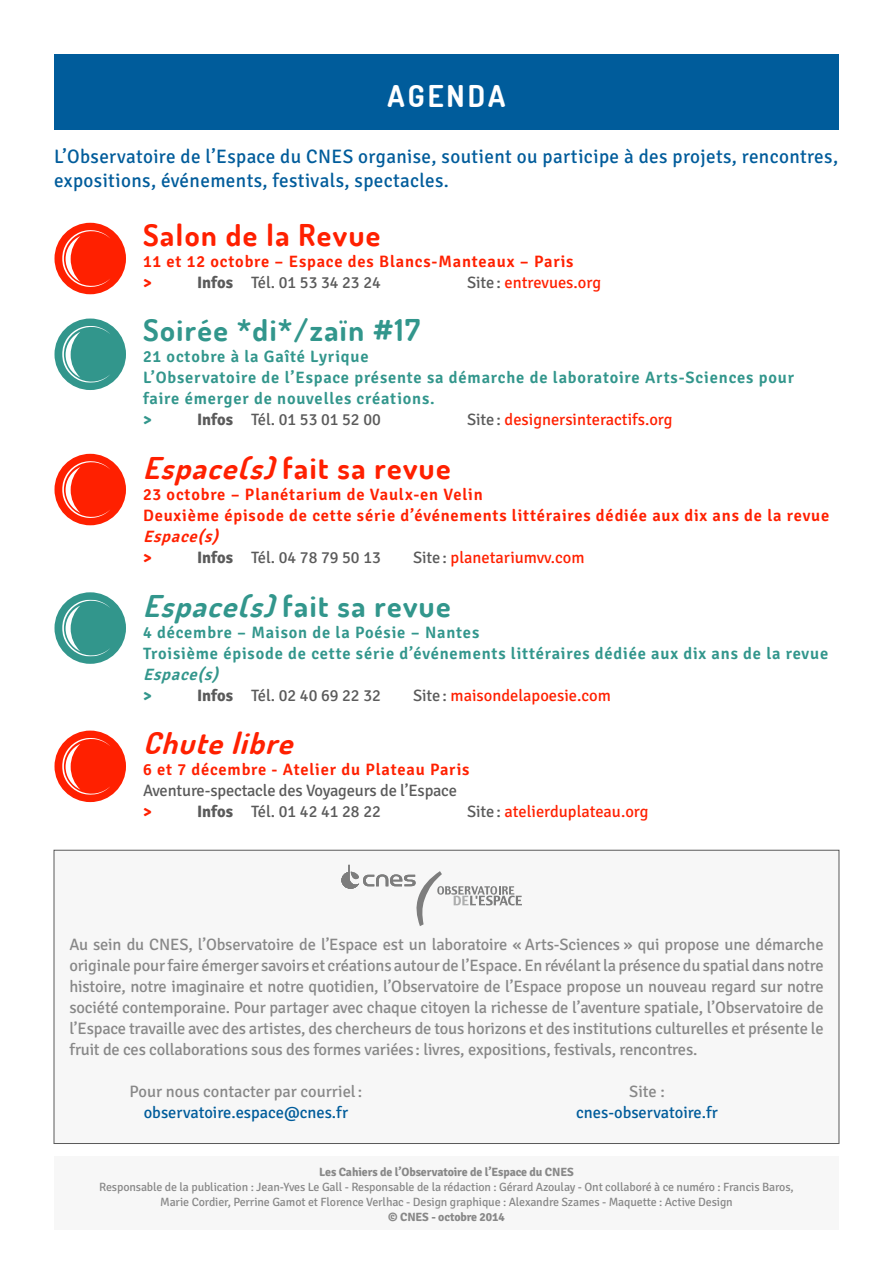
<style>
.page{position:relative;width:893px;height:1263px;background:#fff}
.page>*{position:absolute;margin:0;border:0;box-sizing:border-box;transform-origin:0 0}
.t1{font:700 30px "Dosis";letter-spacing:.05em;color:#32968c}
.t2{font:700 30px "Dosis";letter-spacing:.05em;color:#ff2000}
.t3{font:italic 700 30px "Dosis";color:#ff2000}
.t4{font:700 30px "Dosis";color:#fff}
.t5{font:19.5px/24px "Signika";letter-spacing:.02em;color:#005c9b}
.t6{font:16.5px/21px "Signika";letter-spacing:-.01em;color:#888;text-align:justify}
.t7{font:600 16.5px/21px "Signika";letter-spacing:.05em;color:#32968c}
.t8{font:600 16.5px/21px "Signika";letter-spacing:.05em;color:#ff2000}
.t9{font:16.5px "Signika";letter-spacing:-.01em;color:#5a5a5a}
.t10{font:16.5px "Signika";color:#ff2000}
.t11{font:16.5px "Signika";color:#005c9b}
.t12{font:italic 600 16.5px "Signika";color:#ff2000}
.t13{font:italic 600 16.5px "Signika";color:#32968c}
.t14{font:700 16.5px "Signika";color:#ff2000}
.t15{font:700 16.5px "Signika";color:#32968c}
.t16{font:12px/15px "Signika";letter-spacing:-.01em;color:#888;text-align:center}
.t17{font:700 12px "Signika";letter-spacing:-.01em;color:#888}
.s1{font-weight:700}
.s2{color:#5a5a5a}
.s3{font-style:italic}
</style>
<div class="page">
<div style="left:55px;top:454px;width:71px;height:71px;background:#ff2000;border-radius:50%"></div>
<svg style="left:62px;top:461px;width:48px;height:57px"></svg>
<div style="left:55px;top:318px;width:71px;height:72px;background:#32968c;border-radius:50%"></div>
<svg style="left:62px;top:326px;width:48px;height:57px"></svg>
<div style="left:55px;top:592px;width:71px;height:72px;background:#32968c;border-radius:50%"></div>
<svg style="left:62px;top:599px;width:48px;height:58px"></svg>
<div style="left:55px;top:223px;width:71px;height:71px;background:#ff2000;border-radius:50%"></div>
<svg style="left:62px;top:230px;width:48px;height:57px"></svg>
<div style="left:55px;top:730px;width:71px;height:72px;background:#ff2000;border-radius:50%"></div>
<svg style="left:62px;top:738px;width:48px;height:57px"></svg>
<div style="left:54px;top:850px;width:785px;height:293px;background:#f7f7f7"></div>
<div style="left:54px;top:1156px;width:785px;height:73px;background:#f7f7f7"></div>
<svg style="left:341px;top:865px;width:181px;height:61px"></svg>
<div style="left:54px;top:54px;width:785px;height:76px;background:#005c9b"></div>
<h1 class="t4" style="left:388px;top:77px;width:119px">AGEN DA</h1>
<p class="t5" style="left:54px;top:145px;width:786px">L’Observatoire de l’Espace du CNES organise, soutient ou participe à des projets, rencontres, expositions, événements, festivals, spectacles.</p>
<h1 class="t2" style="left:143px;top:216px;width:239px">Salon de la Revue</h1>
<p class="t8" style="left:143px;top:251px;width:432px">11 et 12 octobre – Espace des Blancs-Manteaux – Paris</p>
<p class="t14" style="left:143px;top:273px;width:10px">&gt;</p>
<p class="t9" style="left:197px;top:273px;width:185px"><span class="s1">Infos</span> Tél. 01 53 34 23 24</p>
<p class="t10" style="left:467px;top:273px;width:135px"><span class="s2">Site :</span> entrevues.org</p>
<h1 class="t1" style="left:143px;top:311px;width:278px">Soirée *di*/zaïn #17</h1>
<p class="t7" style="left:143px;top:346px;width:652px">21 octobre à la Gaîté Lyrique<br>L’Observatoire de l’Espace présente sa démarche de laboratoire Arts-Sciences pour faire émerger de nouvelles créations.</p>
<p class="t15" style="left:143px;top:410px;width:10px">&gt;</p>
<p class="t9" style="left:197px;top:410px;width:185px"><span class="s1">Infos</span> Tél. 01 53 01 52 00</p>
<p class="t10" style="left:467px;top:410px;width:207px"><span class="s2">Site:</span> designersinteractifs.org</p>
<h1 class="t2" style="left:143px;top:448px;width:309px"><span class="s3">Espace(s)</span>fait sa revue</h1>
<p class="t8" style="left:143px;top:484px;width:688px">23 octobre – Planétarium de Vaulx-en Velin<br>Deuxième épisode de cette série d’événements littéraires dédiée aux dix ans de la revue</p>
<p class="t12" style="left:143px;top:526px;width:82px">Espace(s)</p>
<p class="t14" style="left:143px;top:547px;width:10px">&gt;</p>
<p class="t9" style="left:197px;top:548px;width:185px"><span class="s1">Infos</span> Tél. 04 78 79 50 13</p>
<p class="t10" style="left:413px;top:548px;width:173px"><span class="s2">Site:</span> planetariumvv.com</p>
<h1 class="t1" style="left:143px;top:586px;width:309px"><span class="s3">Espace(s)</span>fait sa revue</h1>
<p class="t7" style="left:143px;top:622px;width:687px">4 décembre – Maison de la Poésie – Nantes<br>Troisième épisode de cette série d’événements littéraires dédiée aux dix ans de la revue</p>
<p class="t13" style="left:143px;top:664px;width:82px">Espace(s)</p>
<p class="t15" style="left:143px;top:685px;width:10px">&gt;</p>
<p class="t9" style="left:197px;top:686px;width:185px"><span class="s1">Infos</span> Tél. 02 40 69 22 32</p>
<p class="t10" style="left:413px;top:686px;width:199px"><span class="s2">Site :</span> maisondelapoesie.com</p>
<h1 class="t3" style="left:143px;top:723px;width:161px">Chute libre</h1>
<p class="t8" style="left:143px;top:759px;width:328px">6 et 7 décembre - Atelier du Plateau Paris</p>
<p class="t9" style="left:143px;top:781px;width:315px">Aventure-spectacle des Voyageurs de l’Espace</p>
<p class="t14" style="left:143px;top:801px;width:10px">&gt;</p>
<p class="t9" style="left:197px;top:802px;width:185px"><span class="s1">Infos</span> Tél. 01 42 41 28 22</p>
<p class="t10" style="left:467px;top:802px;width:183px"><span class="s2">Site :</span> atelierduplateau.org</p>
<p class="t6" style="left:69px;top:934px;width:756px">Au sein du CNES, l’Observatoire de l’Espace est un laboratoire « Arts-Sciences » qui propose une démarche originale pour faire émerger savoirs et créations autour de l’Espace. En révélant la présence du spatial dans notre histoire, notre imaginaire et notre quotidien, l’Observatoire de l’Espace propose un nouveau regard sur notre société contemporaine. Pour partager avec chaque citoyen la richesse de l’aventure spatiale, l’Observatoire de l’Espace travaille avec des artistes, des chercheurs de tous horizons et des institutions culturelles et présente le fruit de ces collaborations sous des formes variées: livres, expositions, festivals, rencontres.</p>
<p class="t6" style="left:130px;top:1081px;width:234px">Pour nous contacter par courriel:</p>
<p class="t11" style="left:144px;top:1103px;width:206px">observatoire.espace@cnes.fr</p>
<p class="t6" style="left:629px;top:1081px;width:37px">Site :</p>
<p class="t11" style="left:576px;top:1103px;width:143px">cnes-observatoire.fr</p>
<p class="t17" style="left:319px;top:1164px;width:256px">Les Cahiers de l’Observatoire de l’Espace du CNES</p>
<p class="t16" style="left:99px;top:1179px;width:696px">Responsable de la publication : Jean-Yves Le Gall - Responsable de la rédaction : Gérard Azoulay - Ont collaboré à ce numéro : Francis Baros,<br>Marie Cordier, Perrine Gamot et Florence Verlhac - Design graphique : Alexandre Szames - Maquette : Active Design</p>
<p class="t17" style="left:388px;top:1209px;width:118px">© CNES - octobre 2014</p>
</div>
